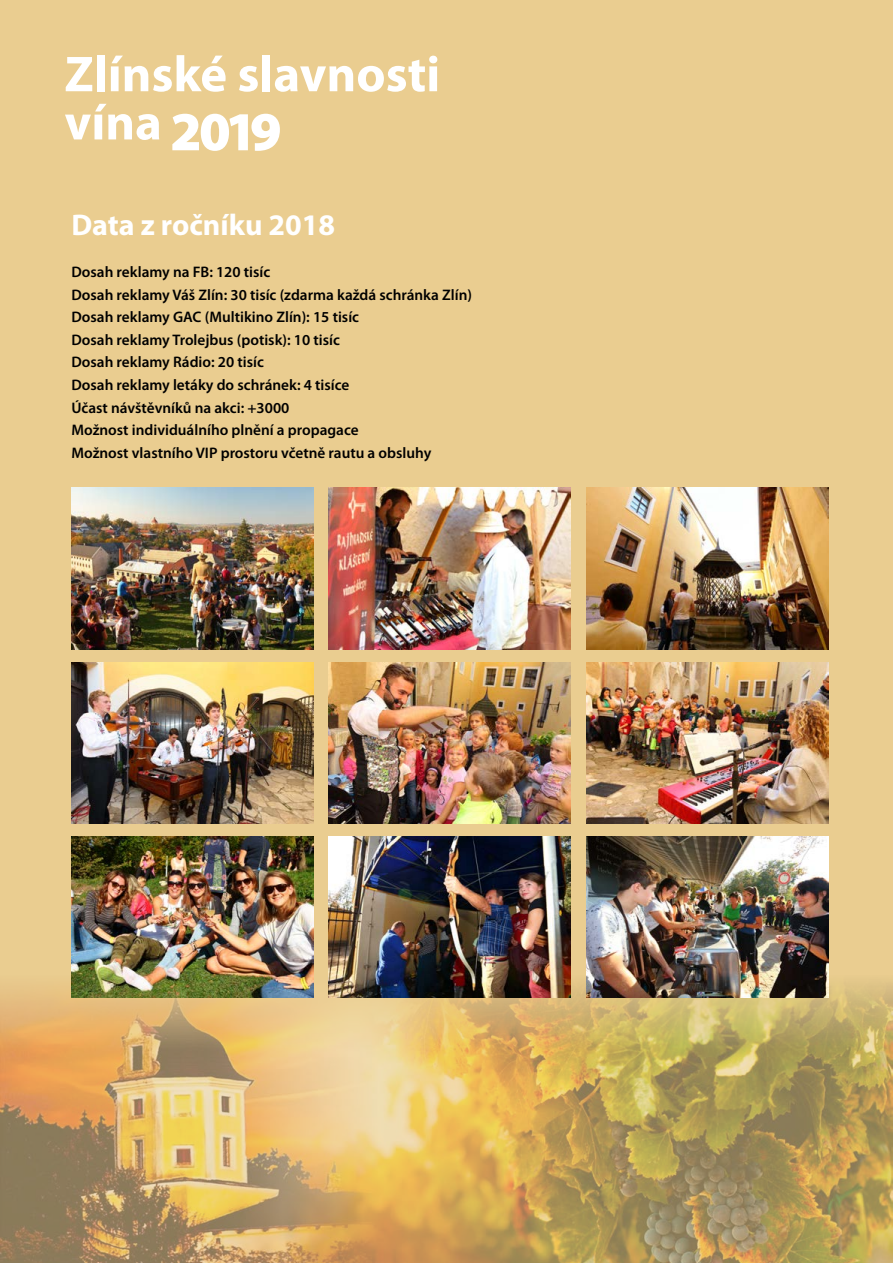
<style>
.page{position:relative;width:893px;height:1263px;background:#eacd90}
.page>*{position:absolute;margin:0;border:0;box-sizing:border-box;transform-origin:0 0}
.t1{font:700 50.85px "Myriad Pro";color:#fff}
.Program{font:700 30px "Myriad Pro";color:#fff}
.Program-2{font:600 15.3px "Myriad Pro";color:#000}
.s1{font-weight:900;font-size:55.35px}
</style>
<div class="page">
<img style="left:0;top:973px;width:893px;height:290px">
<img style="left:71px;top:488px;width:242px;height:161px">
<img style="left:71px;top:662px;width:242px;height:161px">
<img style="left:71px;top:836px;width:242px;height:162px">
<img style="left:329px;top:488px;width:242px;height:161px">
<img style="left:329px;top:662px;width:242px;height:161px">
<img style="left:329px;top:836px;width:242px;height:162px">
<img style="left:586px;top:488px;width:242px;height:161px">
<img style="left:586px;top:662px;width:242px;height:161px">
<img style="left:586px;top:836px;width:242px;height:162px">
<p class="t1" style="left:64px;top:46px;width:377px">Zlínské slavnosti</p>
<p class="t1" style="left:64px;top:94px;width:219px">vína <span class="s1">2019</span></p>
<p class="Program" style="left:71px;top:208px;width:265px">Data z ročníku 2018</p>
<p class="Program-2" style="left:71px;top:263px;width:200px">Dosah reklamy na FB: 120 tisíc</p>
<p class="Program-2" style="left:71px;top:286px;width:402px">Dosah reklamy Váš Zlín: 30 tisíc (zdarma každá schránka Zlín)</p>
<p class="Program-2" style="left:71px;top:309px;width:289px">Dosah reklamy GAC (Multikino Zlín): 15 tisíc</p>
<p class="Program-2" style="left:71px;top:331px;width:270px">Dosah reklamy Trolejbus (potisk): 10 tisíc</p>
<p class="Program-2" style="left:71px;top:354px;width:194px">Dosah reklamy Rádio: 20 tisíc</p>
<p class="Program-2" style="left:71px;top:376px;width:279px">Dosah reklamy letáky do schránek: 4 tisíce</p>
<p class="Program-2" style="left:71px;top:399px;width:219px">Účast návštěvníků na akci: +3000</p>
<p class="Program-2" style="left:71px;top:422px;width:289px">Možnost individuálního plnění a propagace</p>
<p class="Program-2" style="left:71px;top:444px;width:361px">Možnost vlastního VIP prostoru včetně rautu a obsluhy</p>
</div>
